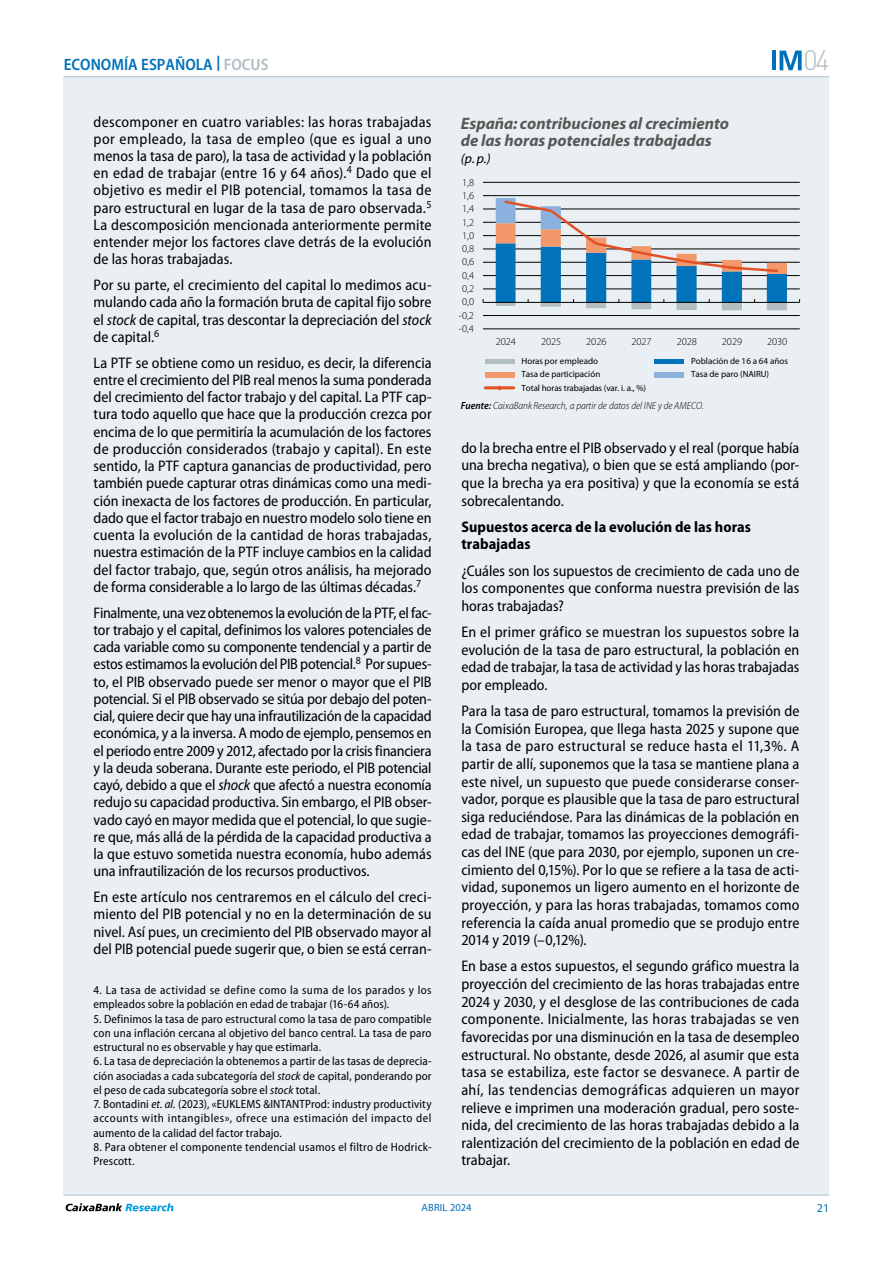
<style>
.page{position:relative;width:893px;height:1263px;background:#fff}
.page>*{position:absolute;margin:0;border:0;box-sizing:border-box;transform-origin:0 0}
.t1{font:300 27.6px "DIN Pro";color:#b2bdc2}
.t2{font:italic 700 16.5px/16.5px "Myriad Pro";color:#575756}
.t3{font:600 semi-condensed 16.5px "Myriad Pro";color:#0070ba}
.t4{font:semi-condensed 15.3px/17.2px "Myriad Pro";color:#000;text-align:justify}
.t5{font:700 semi-condensed 15.3px/17.7px "Myriad Pro";letter-spacing:.005em;color:#000}
.t6{font:italic 13.65px "Myriad Pro";color:#000}
.t7{font:semi-condensed 12px/14.2px "Myriad Pro";letter-spacing:.01em;color:#000;text-align:justify}
.t8{font:12px "Myriad Pro";color:#0070ba}
.t9{font:300 10.5px "Myriad Pro";letter-spacing:-.005em;color:#000}
.t10{font:italic 300 semi-condensed 10.5px "Myriad Pro";letter-spacing:-.005em;color:#000}
.t11{font:10.5px "Myriad Pro";letter-spacing:.02em;color:#0070ba}
.t12{font:9px "Myriad Pro";letter-spacing:-.005em;color:#000}
.s1{color:#b2bdc2}
.s2{font-style:italic}
.s3{font-weight:600}
</style>
<div class="page">
<div style="left:64px;top:77px;width:765px;height:1118px;background:#e9eff3"></div>
<hr style="left:64px;top:76px;width:765px;height:1px;background:#b2bdc2">
<hr style="left:63px;top:1195px;width:766px;height:1px;background:#b2bdc2">
<svg style="left:66px;top:1203px;width:107px;height:8px"></svg>
<svg style="left:779px;top:51px;width:23px;height:19px"></svg>
<hr style="left:772px;top:51px;width:4px;height:19px;background:#0070ba">
<hr style="left:483px;top:329px;width:317px;height:1px;background:#000">
<hr style="left:483px;top:315px;width:317px;height:1px;background:#000">
<hr style="left:483px;top:289px;width:317px;height:1px;background:#000">
<hr style="left:483px;top:275px;width:317px;height:1px;background:#000">
<hr style="left:483px;top:262px;width:317px;height:1px;background:#000">
<hr style="left:483px;top:249px;width:317px;height:1px;background:#000">
<hr style="left:483px;top:235px;width:317px;height:1px;background:#000">
<hr style="left:483px;top:222px;width:317px;height:1px;background:#000">
<hr style="left:483px;top:209px;width:317px;height:1px;background:#000">
<hr style="left:483px;top:195px;width:317px;height:1px;background:#000">
<hr style="left:483px;top:182px;width:317px;height:1px;background:#000">
<hr style="left:483px;top:302px;width:317px;height:1px;background:#000">
<svg style="left:496px;top:198px;width:291px;height:112px"></svg>
<div style="left:485px;top:359px;width:29px;height:5px;background:#b2bec2"></div>
<div style="left:655px;top:359px;width:29px;height:5px;background:#0073bb"></div>
<div style="left:485px;top:372px;width:29px;height:5px;background:#f3986b"></div>
<div style="left:655px;top:372px;width:29px;height:5px;background:#8bb2df"></div>
<hr style="left:485px;top:387px;width:29px;height:2px;background:#e15224">
<p class="t3" style="left:64px;top:55px;width:206px">ECONOMÍA ESPAÑOLA <sup>|</sup> <span class="s1">FOCUS</span></p>
<p class="t4" style="left:94px;top:113px;width:340px">descomponer en cuatro variables: las horas trabajadas por empleado, la tasa de empleo (que es igual a uno menos la tasa de paro), la tasa de actividad y la población en edad de trabajar (entre 16 y 64 años).<sup>4</sup> Dado que el objetivo es medir el PIB potencial, tomamos la tasa de paro estructural en lugar de la tasa de paro observada.<sup>5<br></sup>La descomposición mencionada anteriormente permite entender mejor los factores clave detrás de la evolución de las horas trabajadas.</p>
<p class="t4" style="left:94px;top:277px;width:340px">Por su parte, el crecimiento del capital lo medimos acu&shy;mulando cada año la formación bruta de capital fijo sobre el <span class="s2">stock</span> de capital, tras descontar la depreciación del <span class="s2">stock </span>de capital.<sup>6</sup></p>
<p class="t4" style="left:94px;top:354px;width:340px">La PTF se obtiene como un residuo, es decir, la diferencia entre el crecimiento del PIB real menos la suma ponderada del crecimiento del factor trabajo y del capital. La PTF cap&shy;tura todo aquello que hace que la producción crezca por encima de lo que permitiría la acumulación de los factores de producción considerados (trabajo y capital). En este sentido, la PTF captura ganancias de productividad, pero también puede capturar otras dinámicas como una medi&shy;ción inexacta de los factores de producción. En particular, dado que el factor trabajo en nuestro modelo solo tiene en cuenta la evolución de la cantidad de horas trabajadas, nuestra estimación de la PTF incluye cambios en la calidad del factor trabajo, que, según otros análisis, ha mejorado de forma considerable a lo largo de las últimas décadas.<sup>7</sup></p>
<p class="t4" style="left:94px;top:604px;width:340px">Finalmente, una vez obtenemos la evolución de la PTF, el fac&shy;tor trabajo y el capital, definimos los valores potenciales de cada variable como su componente tendencial y a partir de estos estimamos la evolución del PIB potencial.<sup>8</sup> Por supues&shy;to, el PIB observado puede ser menor o mayor que el PIB potencial. Si el PIB observado se sitúa por debajo del poten&shy;cial, quiere decir que hay una infrautilización de la capacidad económica, y a la inversa. A modo de ejemplo, pensemos en el periodo entre 2009 y 2012, afectado por la crisis financiera y la deuda soberana. Durante este periodo, el PIB potencial cayó, debido a que el <span class="s2">shock</span> que afectó a nuestra economía redujo su capacidad productiva. Sin embargo, el PIB obser&shy;vado cayó en mayor medida que el potencial, lo que sugie&shy;re que, más allá de la pérdida de la capacidad productiva a la que estuvo sometida nuestra economía, hubo además una infrautilización de los recursos productivos.</p>
<p class="t4" style="left:94px;top:889px;width:340px">En este artículo nos centraremos en el cálculo del creci&shy;miento del PIB potencial y no en la determinación de su nivel. Así pues, un crecimiento del PIB observado mayor al del PIB potencial puede sugerir que, o bien se está cerran-</p>
<p class="t7" style="left:94px;top:983px;width:340px">4. La tasa de actividad se define como la suma de los parados y los empleados sobre la población en edad de trabajar (16-64 años).</p>
<p class="t7" style="left:94px;top:1012px;width:340px">5. Definimos la tasa de paro estructural como la tasa de paro compatible con una inflación cercana al objetivo del banco central. La tasa de paro estructural no es observable y hay que estimarla.</p>
<p class="t7" style="left:94px;top:1054px;width:340px">6. La tasa de depreciación la obtenemos a partir de las tasas de deprecia&shy;ción asociadas a cada subcategoría del <span class="s2">stock</span> de capital, ponderando por el peso de cada subcategoría sobre el <span class="s2">stock</span> total.</p>
<p class="t7" style="left:94px;top:1097px;width:340px">7. Bontadini <span class="s2">et. al.</span> (2023), «EUKLEMS &amp;INTANTProd: industry productivity accounts with intangibles», ofrece una estimación del impacto del aumento de la calidad del factor trabajo.</p>
<p class="t7" style="left:94px;top:1140px;width:340px">8. Para obtener el componente tendencial usamos el filtro de Hodrick-<br>Prescott.</p>
<h1 class="t1" style="left:803px;top:39px;width:28px">04</h1>
<p class="t2" style="left:461px;top:116px;width:270px">España: contribuciones al crecimiento de las horas potenciales trabajadas</p>
<p class="t6" style="left:461px;top:151px;width:31px">(p. p.)</p>
<p class="t9" style="left:462px;top:176px;width:13px">1,8</p>
<p class="t9" style="left:462px;top:190px;width:13px">1,6</p>
<p class="t9" style="left:462px;top:203px;width:13px">1,4</p>
<p class="t9" style="left:462px;top:216px;width:13px">1,2</p>
<p class="t9" style="left:462px;top:230px;width:13px">1,0</p>
<p class="t9" style="left:462px;top:243px;width:13px">0,8</p>
<p class="t9" style="left:462px;top:256px;width:13px">0,6</p>
<p class="t9" style="left:462px;top:270px;width:13px">0,4</p>
<p class="t9" style="left:462px;top:283px;width:13px">0,2</p>
<p class="t9" style="left:462px;top:296px;width:13px">0,0</p>
<p class="t9" style="left:459px;top:309px;width:17px">-0,2</p>
<p class="t9" style="left:459px;top:323px;width:17px">-0,4</p>
<p class="t9" style="left:496px;top:335px;width:22px">2024</p>
<p class="t9" style="left:541px;top:335px;width:22px">2025</p>
<p class="t9" style="left:586px;top:335px;width:22px">2026</p>
<p class="t9" style="left:631px;top:335px;width:22px">2027</p>
<p class="t9" style="left:677px;top:335px;width:22px">2028</p>
<p class="t9" style="left:722px;top:335px;width:22px">2029</p>
<p class="t9" style="left:767px;top:335px;width:22px">2030</p>
<p class="t12" style="left:522px;top:356px;width:78px">Horas por empleado</p>
<p class="t12" style="left:691px;top:356px;width:98px">Población de 16 a 64 años</p>
<p class="t12" style="left:522px;top:369px;width:80px">Tasa de participación</p>
<p class="t12" style="left:691px;top:369px;width:79px">Tasa de paro (NAIRU)</p>
<p class="t12" style="left:522px;top:383px;width:126px">Total horas trabajadas (var. i. a., %)</p>
<p class="t10" style="left:461px;top:400px;width:245px"><span class="s3">Fuente:</span> CaixaBank Research, a partir de datos del INE y de AMECO.</p>
<p class="t4" style="left:461px;top:439px;width:340px;line-height:17.7px">do la brecha entre el PIB observado y el real (porque había una brecha negativa), o bien que se está ampliando (por&shy;que la brecha ya era positiva) y que la economía se está sobrecalentando.</p>
<p class="t5" style="left:461px;top:518px;width:291px">Supuestos acerca de la evolución de las horas trabajadas</p>
<p class="t4" style="left:461px;top:562px;width:340px;line-height:17.7px">¿Cuáles son los supuestos de crecimiento de cada uno de los componentes que conforma nuestra previsión de las horas trabajadas?</p>
<p class="t4" style="left:461px;top:623px;width:340px;line-height:17.7px">En el primer gráfico se muestran los supuestos sobre la evolución de la tasa de paro estructural, la población en edad de trabajar, la tasa de actividad y las horas trabajadas por empleado.</p>
<p class="t4" style="left:461px;top:702px;width:340px;line-height:17.7px">Para la tasa de paro estructural, tomamos la previsión de la Comisión Europea, que llega hasta 2025 y supone que la tasa de paro estructural se reduce hasta el 11,3%. A partir de allí, suponemos que la tasa se mantiene plana a este nivel, un supuesto que puede considerarse conser&shy;vador, porque es plausible que la tasa de paro estructural siga reduciéndose. Para las dinámicas de la población en edad de trabajar, tomamos las proyecciones demográfi&shy;cas del INE (que para 2030, por ejemplo, suponen un cre&shy;cimiento del 0,15%). Por lo que se refiere a la tasa de acti&shy;vidad, suponemos un ligero aumento en el horizonte de proyección, y para las horas trabajadas, tomamos como referencia la caída anual promedio que se produjo entre 2014 y 2019 (–0,12%).</p>
<p class="t4" style="left:461px;top:958px;width:340px;line-height:17.7px">En base a estos supuestos, el segundo gráfico muestra la proyección del crecimiento de las horas trabajadas entre 2024 y 2030, y el desglose de las contribuciones de cada componente. Inicialmente, las horas trabajadas se ven favorecidas por una disminución en la tasa de desempleo estructural. No obstante, desde 2026, al asumir que esta tasa se estabiliza, este factor se desvanece. A partir de ahí, las tendencias demográficas adquieren un mayor relieve e imprimen una moderación gradual, pero soste&shy;nida, del crecimiento de las horas trabajadas debido a la ralentización del crecimiento de la población en edad de trabajar.</p>
<p class="t11" style="left:421px;top:1202px;width:52px">ABRIL 2024</p>
<p class="t8" style="left:817px;top:1202px;width:14px">21</p>
</div>
